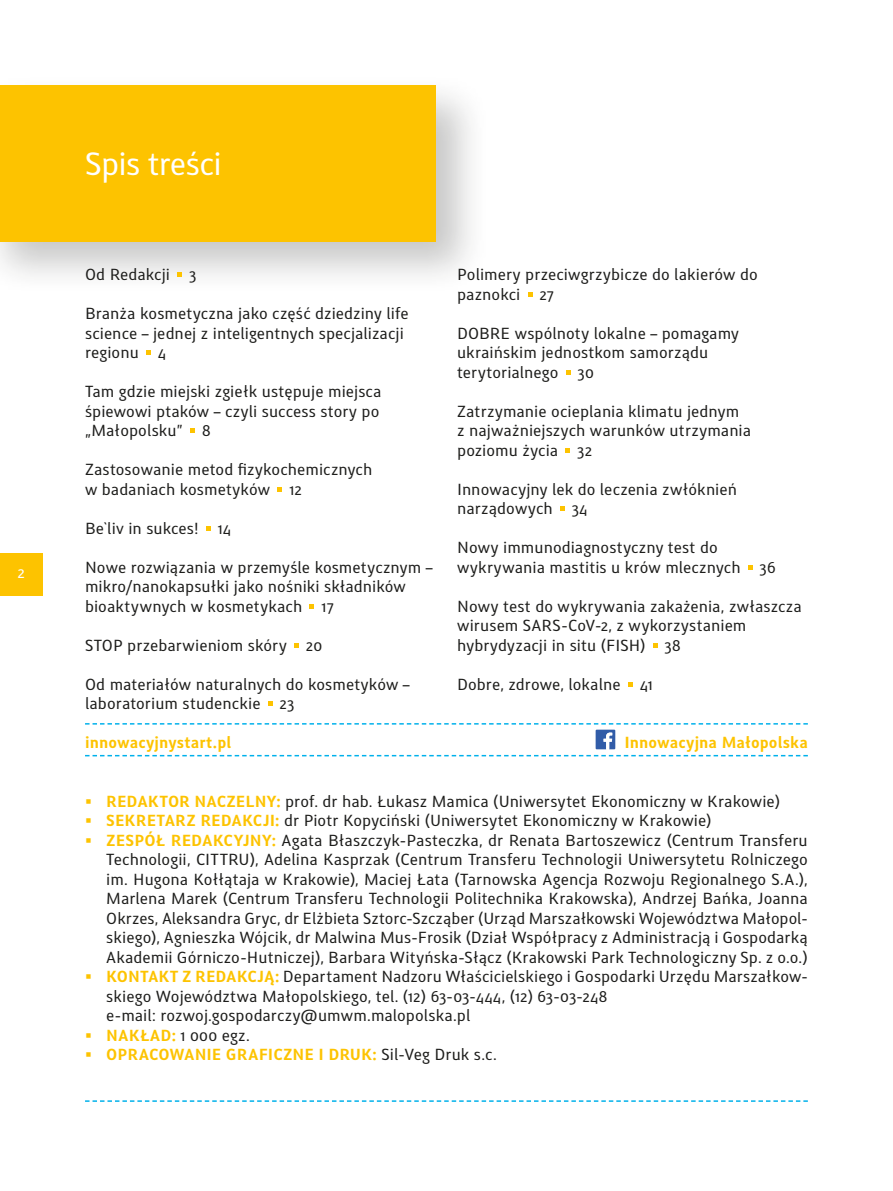
<style>
.page{position:relative;width:893px;height:1191px;background:#fff}
.page>*{position:absolute;margin:0;border:0;box-sizing:border-box;transform-origin:0 0}
.tytul{font:30px "Nessus";letter-spacing:-.025em;color:#fff}
.txt{font:15px/19.5px "Nessus";letter-spacing:.005em;color:#1d1d1b}
.t1{font:700 15px "Nessus";letter-spacing:.005em;color:#fdc300}
.bullet{font:15px "Nessus";color:#1d1d1b}
.t2{font:15px "Nessus";color:#fff}
.s1{font-weight:700;color:#fdc300}
.s2{font-weight:400;color:#1d1d1b}
</style>
<div class="page">
<div style="left:0;top:72px;width:490px;height:224px;background:#1d1d1b;opacity:.25"></div>
<div style="left:0;top:85px;width:436px;height:156px;background:#fdc300"></div>
<svg style="left:85px;top:755px;width:723px;height:1px"></svg>
<svg style="left:85px;top:1100px;width:723px;height:1px"></svg>
<svg style="left:85px;top:723px;width:723px;height:26px"></svg>
<svg style="left:178px;top:272px;width:4px;height:5px"></svg>
<svg style="left:146px;top:350px;width:5px;height:5px"></svg>
<svg style="left:190px;top:428px;width:5px;height:5px"></svg>
<svg style="left:278px;top:487px;width:4px;height:4px"></svg>
<svg style="left:206px;top:526px;width:4px;height:4px"></svg>
<svg style="left:310px;top:604px;width:4px;height:4px"></svg>
<svg style="left:294px;top:643px;width:5px;height:4px"></svg>
<svg style="left:268px;top:701px;width:4px;height:5px"></svg>
<svg style="left:528px;top:292px;width:4px;height:4px"></svg>
<svg style="left:566px;top:370px;width:4px;height:4px"></svg>
<svg style="left:566px;top:448px;width:4px;height:4px"></svg>
<svg style="left:560px;top:506px;width:5px;height:5px"></svg>
<svg style="left:748px;top:565px;width:4px;height:4px"></svg>
<svg style="left:653px;top:643px;width:4px;height:4px"></svg>
<svg style="left:628px;top:682px;width:4px;height:4px"></svg>
<div style="left:0;top:553px;width:43px;height:43px;background:#fdc300"></div>
<p class="t2" style="left:18px;top:563px;width:8px">2</p>
<p class="tytul" style="left:85px;top:146px;width:138px">Spis treści</p>
<p class="txt" style="left:85px;top:265px;width:86px">Od Redakcji</p>
<p class="txt" style="left:189px;top:265px;width:8px">3</p>
<p class="txt" style="left:85px;top:304px;width:325px">Branża kosmetyczna jako część dziedziny life science – jednej z inteligentnych specjalizacji regionu</p>
<p class="txt" style="left:158px;top:343px;width:10px">4</p>
<p class="txt" style="left:85px;top:382px;width:298px">Tam gdzie miejski zgiełk ustępuje miejsca śpiewowi ptaków – czyli success story po „Małopolsku”</p>
<p class="txt" style="left:202px;top:421px;width:10px">8</p>
<p class="txt" style="left:85px;top:460px;width:289px">Zastosowanie metod fizykochemicznych w badaniach kosmetyków</p>
<p class="txt" style="left:289px;top:479px;width:14px">12</p>
<p class="txt" style="left:85px;top:518px;width:115px">Be`liv in sukces!</p>
<p class="txt" style="left:218px;top:518px;width:15px">14</p>
<p class="txt" style="left:85px;top:557px;width:349px">Nowe rozwiązania w przemyśle kosmetycznym – mikro/nanokapsułki jako nośniki składników bioaktywnych w kosmetykach</p>
<p class="txt" style="left:322px;top:596px;width:13px">17</p>
<p class="txt" style="left:85px;top:635px;width:203px">STOP przebarwieniom skóry</p>
<p class="txt" style="left:306px;top:635px;width:18px">20</p>
<p class="txt" style="left:85px;top:674px;width:326px">Od materiałów naturalnych do kosmetyków – laboratorium studenckie</p>
<p class="txt" style="left:280px;top:694px;width:16px">23</p>
<p class="txt" style="left:457px;top:265px;width:302px">Polimery przeciwgrzybicze do lakierów do paznokci</p>
<p class="txt" style="left:540px;top:284px;width:16px">27</p>
<p class="txt" style="left:457px;top:323px;width:283px">DOBRE wspólnoty lokalne – pomagamy ukraińskim jednostkom samorządu terytorialnego</p>
<p class="txt" style="left:578px;top:362px;width:17px">30</p>
<p class="txt" style="left:457px;top:401px;width:295px">Zatrzymanie ocieplania klimatu jednym<br>z najważniejszych warunków utrzymania poziomu życia</p>
<p class="txt" style="left:578px;top:440px;width:16px">32</p>
<p class="txt" style="left:457px;top:479px;width:282px">Innowacyjny lek do leczenia zwłóknień narządowych</p>
<p class="txt" style="left:572px;top:499px;width:17px">34</p>
<p class="txt" style="left:457px;top:538px;width:285px">Nowy immunodiagnostyczny test do wykrywania mastitis u krów mlecznych</p>
<p class="txt" style="left:760px;top:557px;width:17px">36</p>
<p class="txt" style="left:457px;top:596px;width:346px">Nowy test do wykrywania zakażenia, zwłaszcza wirusem SARS-‑ CoV-2, z wykorzystaniem hybrydyzacji in situ (FISH)</p>
<p class="txt" style="left:665px;top:635px;width:17px">38</p>
<p class="txt" style="left:457px;top:674px;width:165px">Dobre, zdrowe, lokalne</p>
<p class="txt" style="left:640px;top:674px;width:14px">41</p>
<p class="t1" style="left:85px;top:733px;width:148px">innowacyjnystart.pl</p>
<p class="t1" style="left:624px;top:733px;width:185px">Innowacyjna Małopolska</p>
<p class="txt" style="left:106px;top:791px;width:675px"><span class="s1">REDAKTOR NACZELNY:</span> prof. dr hab. Łukasz Mamica (Uniwersytet Ekonomiczny w Krakowie)</p>
<p class="txt" style="left:106px;top:811px;width:607px"><span class="s1">SEKRETARZ REDAKCJI:</span> dr Piotr Kopyciński (Uniwersytet Ekonomiczny w Krakowie)</p>
<p class="txt" style="left:106px;top:830px;width:703px;text-align:justify"><span class="s1">ZESPÓŁ REDAKCYJNY:</span> Agata Błaszczyk-Pasteczka, dr Renata Bartoszewicz (Centrum Transferu Technologii, CITTRU), Adelina Kasprzak (Centrum Transferu Technologii Uniwersytetu Rolniczego im. Hugona Kołłątaja w Krakowie), Maciej Łata (Tarnowska Agencja Rozwoju Regionalnego S.A.), Marlena Marek (Centrum Transferu Technologii Politechnika Krakowska), Andrzej Bańka, Joanna Okrzes, Aleksandra Gryc, dr Elżbieta Sztorc-Szcząber (Urząd Marszałkowski Województwa Małopol&shy;skiego), Agnieszka Wójcik, dr Malwina Mus-Frosik (Dział Współpracy z Administracją i Gospodarką Akademii Górniczo-Hutniczej), Barbara Wityńska-Słącz (Krakowski Park Technologiczny Sp. z o.o.)</p>
<p class="txt" style="left:106px;top:967px;width:703px"><span class="s1">KONTAKT Z REDAKCJĄ:</span> Departament Nadzoru Właścicielskiego i Gospodarki Urzędu Marszałkow&shy;skiego Województwa Małopolskiego, tel. (12) 63-03-444, (12) 63-03-248</p>
<p class="bullet" style="left:106px;top:1006px;width:366px">e-mail: rozwoj.gospodarczy@umwm.malopolska.pl</p>
<p class="txt" style="left:106px;top:1025px;width:145px"><span class="s1">NAKŁAD:</span> 1 000 egz.</p>
<p class="t1" style="left:106px;top:1045px;width:392px">OPRACOWANIE GRAFICZNE I DRUK: <span class="s2">Sil-Veg Druk s.c.</span></p>
</div>
